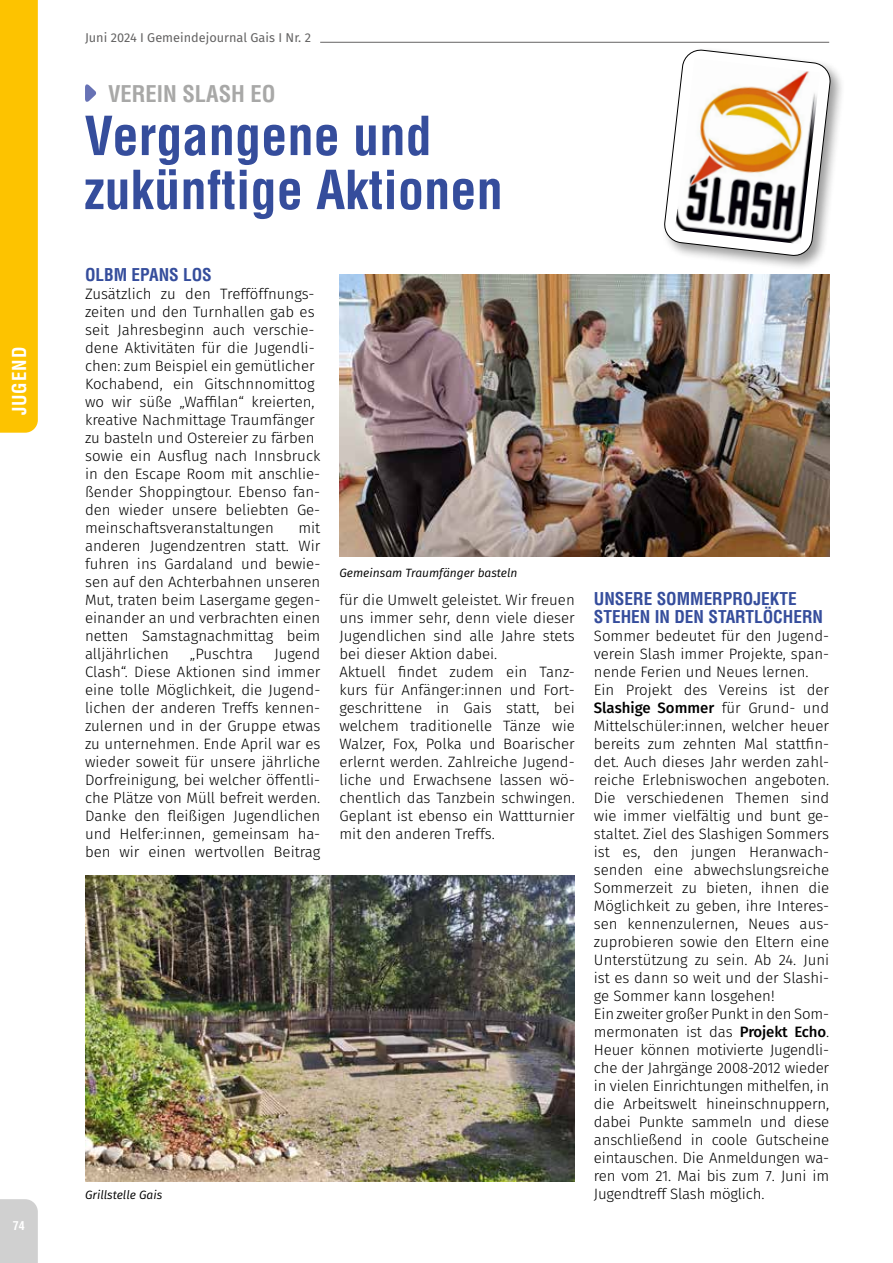
<style>
.page{position:relative;width:893px;height:1263px;background:#fff}
.page>*{position:absolute;margin:0;border:0;box-sizing:border-box;transform-origin:0 0}
.t1{font:700 condensed 52.5px/54px "Helvetica LT Std";color:#354d9c}
.t2{font:700 condensed 22.5px "Helvetica LT Std";color:#a8a8a7}
.t3{font:700 condensed 18.75px "Helvetica LT Std";letter-spacing:.05em;color:#fff}
.t4{font:700 condensed 17.25px/18px "Helvetica LT Std";color:#354d9c}
.t5{font:300 15px/18px "Fira Sans";color:#000}
.t6{font:12.75px "Fira Sans";color:#646363}
.t7{font:italic 12px "Fira Sans";color:#000}
.t8{font:700 condensed 12px "Helvetica LT Std";color:#fff}
.s1{font-weight:500}
</style>
<div class="page">
<div style="left:0;top:0;width:38px;height:433px;background:#fdc300"></div>
<div style="left:0;top:1199px;width:38px;height:64px;background:#d0d0d0"></div>
<hr style="left:320px;top:42px;width:509px;height:1px;background:#646363">
<svg style="left:85px;top:84px;width:11px;height:18px"></svg>
<img style="left:339px;top:274px;width:490px;height:282px">
<img style="left:85px;top:875px;width:490px;height:306px">
<div style="left:661px;top:47px;width:185px;height:224px;background:#000;opacity:.4"></div>
<svg style="left:663px;top:49px;width:168px;height:208px"></svg>
<p class="t3" style="left:8px;top:415px;width:70px;rotate:-90deg">JUGEND</p>
<p class="t8" style="left:13px;top:1218px;width:14px">74</p>
<p class="t6" style="left:85px;top:28px;width:227px">Juni 2024 I Gemeindejournal Gais I Nr. 2</p>
<h2 class="t2" style="left:108px;top:80px;width:169px">VEREIN SLASH EO</h2>
<h1 class="t1" style="left:84px;top:109px;width:420px">Vergangene und zukünftige Aktionen</h1>
<p class="t4" style="left:85px;top:266px;width:128px">OLBM EPANS LOS</p>
<p class="t5" style="left:85px;top:285px;width:237px">Zusätzlich zu den Trefföffnungs&shy;zeiten und den Turnhallen gab es seit Jahresbeginn auch verschie&shy;dene Aktivitäten für die Jugendli&shy;chen: zum Beispiel ein gemütlicher Kochabend, ein Gitschnnomittog wo wir süße „Waffilan“ kreierten, kreative Nachmittage Traumfänger zu basteln und Ostereier zu färben sowie ein Ausflug nach Innsbruck in den Escape Room mit anschlie&shy;ßender Shoppingtour. Ebenso fan&shy;den wieder unsere beliebten Ge&shy;meinschaftsveranstaltungen</p>
<p class="t5" style="left:85px;top:519px;width:237px;text-align:justify;text-indent:213px">mit anderen Jugendzentren statt. Wir fuhren ins Gardaland und bewie&shy;sen auf den Achterbahnen unseren Mut, traten beim Lasergame gegen&shy;einander an und verbrachten einen netten Samstagnachmittag beim alljährlichen</p>
<p class="t5" style="left:85px;top:645px;width:237px;text-align:justify;text-indent:189px">Jugend Clash“. Diese Aktionen sind immer eine tolle Möglichkeit, die Jugend&shy;lichen der anderen Treffs kennen&shy;zulernen und in der Gruppe etwas zu unternehmen. Ende April war es wieder soweit für unsere jährliche Dorfreinigung, bei welcher öffentli&shy;che Plätze von Müll befreit werden.<br>Danke den fleißigen Jugendlichen und Helfer:innen, gemeinsam ha&shy;ben wir einen wertvollen Beitrag</p>
<p class="t5" style="left:190px;top:645px;width:65px">„Puschtra</p>
<p class="t7" style="left:85px;top:1185px;width:79px">Grillstelle Gais</p>
<p class="t7" style="left:339px;top:564px;width:180px">Gemeinsam Traumfänger basteln</p>
<p class="t5" style="left:339px;top:591px;width:237px">für die Umwelt geleistet. Wir freuen uns immer sehr, denn viele dieser<br>Jugendlichen sind alle Jahre stets bei dieser Aktion dabei.<br>Aktuell findet zudem ein Tanz&shy;kurs für Anfänger:innen und Fort&shy;geschrittene in Gais statt, bei welchem traditionelle Tänze wie<br>Walzer, Fox, Polka und Boarischer erlernt werden. Zahlreiche Jugend&shy;liche und Erwachsene lassen wö&shy;chentlich das Tanzbein schwingen.<br>Geplant ist ebenso ein Wattturnier mit den anderen Treffs.</p>
<p class="t4" style="left:594px;top:590px;width:231px">UNSERE SOMMERPROJEKTE<br>STEHEN IN DEN STARTLÖCHERN</p>
<p class="t5" style="left:594px;top:627px;width:237px">Sommer bedeutet für den Jugend&shy;verein Slash immer Projekte, span&shy;nende Ferien und Neues lernen.<br>Ein Projekt des Vereins ist der <span class="s1">Slashige Sommer</span> für Grund- und Mittelschüler:innen, welcher heuer bereits zum zehnten Mal stattfin&shy;det. Auch dieses Jahr werden zahl&shy;reiche Erlebniswochen angeboten.<br>Die verschiedenen Themen sind wie immer vielfältig und bunt ge&shy;staltet. Ziel des Slashigen Sommers ist es, den jungen Heranwach&shy;senden eine abwechslungsreiche Sommerzeit zu bieten, ihnen die Möglichkeit zu geben, ihre Interes&shy;sen kennenzulernen, Neues aus&shy;zuprobieren sowie den Eltern eine Unterstützung zu sein. Ab 24. Juni ist es dann so weit und der Slashi&shy;ge Sommer kann losgehen!<br>Ein zweiter großer Punkt in den Som&shy;mermonaten ist das <span class="s1">Projekt Echo</span>.<br>Heuer können motivierte Jugendli&shy;che der Jahrgänge 2008-2012 wieder in vielen Einrichtungen mithelfen, in die Arbeitswelt hineinschnuppern, dabei Punkte sammeln und diese anschließend in coole Gutscheine eintauschen. Die Anmeldungen wa&shy;ren vom 21. Mai bis zum 7. Juni im Jugendtreff Slash möglich.</p>
</div>
